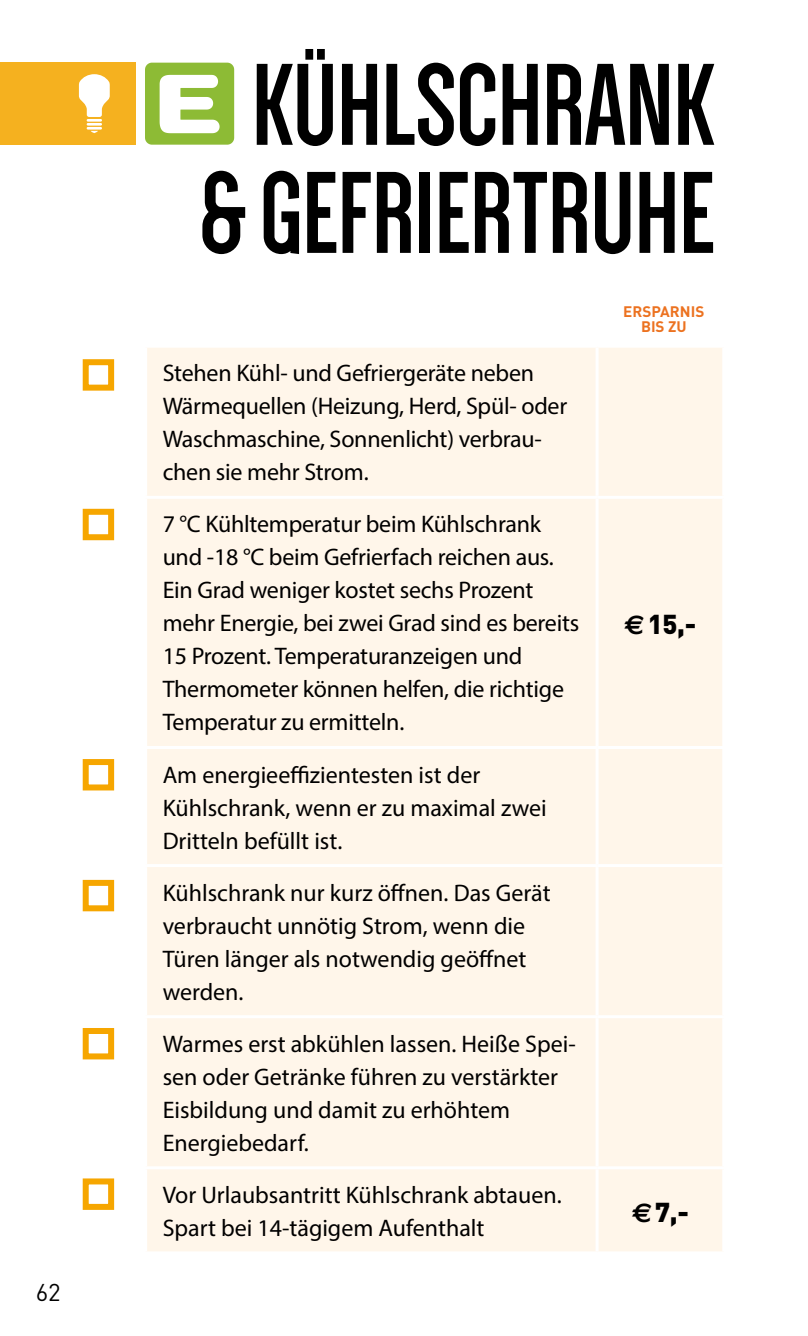
<style>
.page{position:relative;width:808px;height:1336px;background:#fff}
.page>*{position:absolute;margin:0;border:0;box-sizing:border-box;transform-origin:0 0}
.t1{font:700 120px/108px "Dense";color:#000;text-align:center}
.t2{font:900 27px "DIN";color:#000}
.t3{font:24px/33px "Myriad Pro";letter-spacing:-.005em;color:#000}
.t4{font:24px "DIN";color:#000}
.t5{font:700 15px/15.3px "DIN";color:#ec7220;text-align:center}
.s1{font-family:"Euro Sans";font-weight:700}
</style>
<div class="page">
<div style="left:147px;top:348px;width:575px;height:903px;background:#fff6ea"></div>
<hr style="left:595px;top:749px;width:3px;height:115px;background:#fff">
<hr style="left:595px;top:867px;width:3px;height:148px;background:#fff">
<hr style="left:595px;top:1018px;width:3px;height:148px;background:#fff">
<hr style="left:595px;top:1169px;width:3px;height:82px;background:#fff">
<hr style="left:144px;top:1166px;width:453px;height:3px;background:#fff">
<hr style="left:597px;top:1166px;width:128px;height:3px;background:#fff">
<hr style="left:144px;top:864px;width:453px;height:3px;background:#fff">
<hr style="left:597px;top:864px;width:128px;height:3px;background:#fff">
<hr style="left:144px;top:1015px;width:453px;height:3px;background:#fff">
<hr style="left:597px;top:1015px;width:128px;height:3px;background:#fff">
<hr style="left:595px;top:347px;width:3px;height:148px;background:#fff">
<hr style="left:144px;top:495px;width:453px;height:3px;background:#fff">
<hr style="left:597px;top:495px;width:128px;height:3px;background:#fff">
<hr style="left:595px;top:498px;width:3px;height:248px;background:#fff">
<hr style="left:144px;top:746px;width:453px;height:3px;background:#fff">
<hr style="left:597px;top:746px;width:128px;height:3px;background:#fff">
<div style="left:83px;top:359px;width:31px;height:31px;background:#fff;border:6px solid #f6a600"></div>
<div style="left:83px;top:1178px;width:31px;height:31px;background:#fff;border:6px solid #f6a600"></div>
<div style="left:83px;top:508px;width:31px;height:32px;background:#fff;border:6px solid #f6a600"></div>
<div style="left:83px;top:759px;width:31px;height:31px;background:#fff;border:6px solid #f6a600"></div>
<div style="left:83px;top:879px;width:31px;height:32px;background:#fff;border:6px solid #f6a600"></div>
<div style="left:83px;top:1027px;width:31px;height:32px;background:#fff;border:6px solid #f6a600"></div>
<div style="left:0;top:63px;width:135px;height:82px;background:#f5b11f"></div>
<svg style="left:79px;top:74px;width:31px;height:59px"></svg>
<svg style="left:145px;top:63px;width:89px;height:82px"></svg>
<p class="t4" style="left:36px;top:1277px;width:27px">62</p>
<h1 class="t1" style="left:200px;top:52px;width:516px">KÜHLSCHRANK &amp; GEFRIERTRUHE</h1>
<p class="t3" style="left:163px;top:356px;width:406px">Stehen Kühl- und Gefriergeräte neben Wärmequellen (Heizung, Herd, Spül- oder Waschmaschine, Sonnenlicht) verbrau&shy;chen sie mehr Strom.</p>
<p class="t3" style="left:163px;top:507px;width:418px">7 °C Kühltemperatur beim Kühlschrank und -18 °C beim Gefrierfach reichen aus.<br>Ein Grad weniger kostet sechs Prozent mehr Energie, bei zwei Grad sind es bereits 15 Prozent. Temperaturanzeigen und Thermometer können helfen, die richtige Temperatur zu ermitteln.</p>
<p class="t3" style="left:163px;top:757px;width:386px">Am energieeffizientesten ist der<br>Kühlschrank, wenn er zu maximal zwei<br>Dritteln befüllt ist.</p>
<p class="t3" style="left:163px;top:875px;width:389px">Kühlschrank nur kurz öffnen. Das Gerät verbraucht unnötig Strom, wenn die<br>Türen länger als notwendig geöffnet werden.</p>
<p class="t3" style="left:163px;top:1026px;width:414px">Warmes erst abkühlen lassen. Heiße Spei&shy;sen oder Getränke führen zu verstärkter<br>Eisbildung und damit zu erhöhtem<br>Energiebedarf.</p>
<p class="t3" style="left:163px;top:1177px;width:400px">Vor Urlaubsantritt Kühlschrank abtauen.<br>Spart bei 14-tägigem Aufenthalt</p>
<p class="t5" style="left:623px;top:303px;width:83px">ERSPARNIS<br>BIS ZU</p>
<p class="t2" style="left:625px;top:605px;width:73px"><span class="s1">€</span>15,-</p>
<p class="t2" style="left:632px;top:1193px;width:58px"><span class="s1">€</span>7,-</p>
</div>
